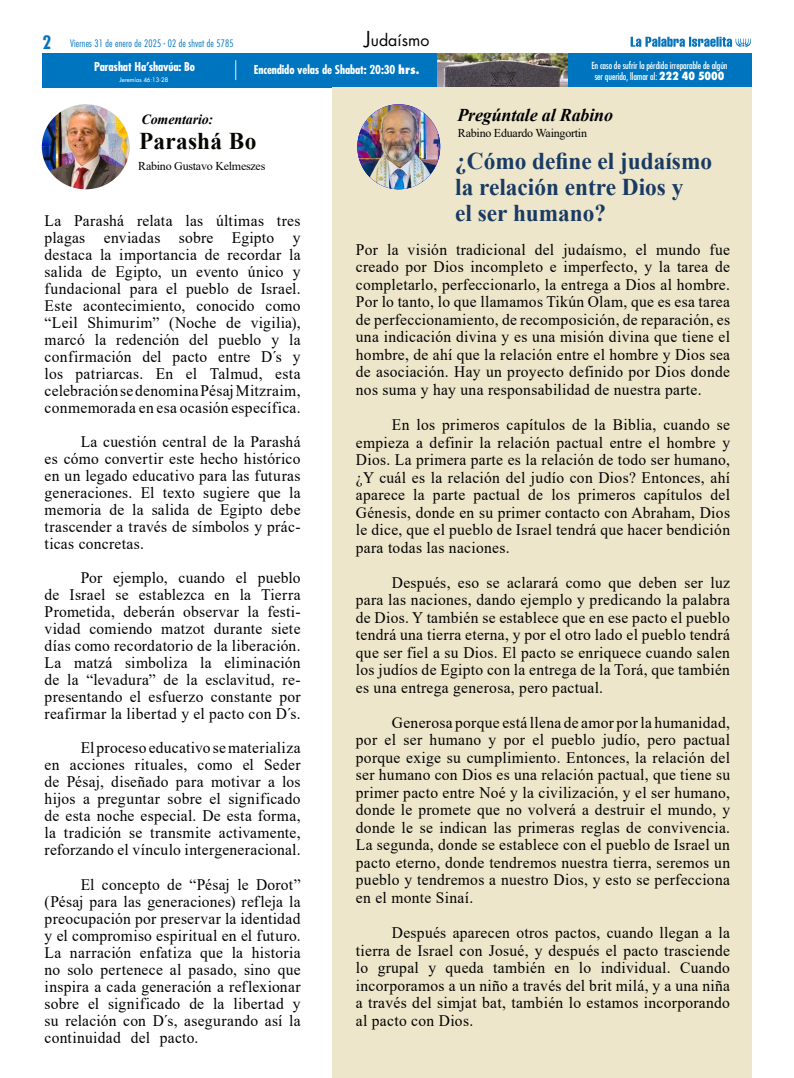
<style>
.page{position:relative;width:794px;height:1078px;background:#fff}
.page>*{position:absolute;margin:0;border:0;box-sizing:border-box;transform-origin:0 0}
.t1{font:700 24px/26px "Times New Roman";color:#183a63}
.t2{font:700 24px "Times New Roman";letter-spacing:.015em;color:#060603}
.t3{font:italic 700 18px "Times New Roman";letter-spacing:-.01em;color:#000}
.t4{font:16px/17px "Times New Roman";letter-spacing:.02em;color:#000;text-align:justify}
.t5{font:16px "Futura Std";color:#000}
.t6{font:italic 700 14px "Times New Roman";letter-spacing:-.01em;color:#000}
.t7{font:700 condensed 12px "Futura Std";letter-spacing:-.01em;color:#fff}
.t8{font:12px "Times New Roman";letter-spacing:-.02em;color:#000}
.t9{font:300 condensed 10px "Futura Std";letter-spacing:.02em;color:#0075bf}
.t10{font:condensed 9.5px/11px "Futura Std";letter-spacing:-.01em;color:#fff;text-align:center}
.t11{font:500 6.1px "Futura Std";color:#fff}
.s1{font-weight:700;font-size:18px}
.s2{font-size:20px}
.s3{font-weight:800}
.s4{font-weight:800;font-size:11px}
</style>
<div class="page">
<div style="left:43px;top:53px;width:708px;height:35px;background:#0075bf"></div>
<svg style="left:235px;top:60px;width:1px;height:20px"></svg>
<img style="left:437px;top:53px;width:130px;height:35px">
<div style="left:332px;top:88px;width:419px;height:989px;background:#ede6ca"></div>
<svg style="left:630px;top:37px;width:121px;height:10px"></svg>
<img style="left:42px;top:104px;width:88px;height:85px">
<img style="left:357px;top:104px;width:83px;height:85px">
<p class="t9" style="left:43px;top:38px;width:193px"><span class="s1">2</span> Viernes 31 de enero de 2025 - 02 de shvat de 5785</p>
<p class="t5" style="left:364px;top:30px;width:66px"><span class="s2">J</span>udaísmo</p>
<p class="t7" style="left:254px;top:62px;width:167px">Encendido velas de Shabat: 20:30 <span class="s3">hrs.</span></p>
<p class="t10" style="left:591px;top:60px;width:138px">En caso de sufrir la pérdida irreparable de algún ser querido, llamar al: <span class="s4">222 40 5000</span></p>
<p class="t3" style="left:457px;top:102px;width:157px">Pregúntale al Rabino</p>
<h1 class="t2" style="left:139px;top:124px;width:119px">Parashá Bo</h1>
<p class="t7" style="left:94px;top:59px;width:102px">Parashat Ha’shavúa: Bo</p>
<p class="t11" style="left:120px;top:75px;width:50px">Jeremías 46:13-28</p>
<p class="t6" style="left:142px;top:109px;width:73px">Comentario:</p>
<p class="t8" style="left:458px;top:125px;width:131px">Rabino Eduardo Waingortin</p>
<p class="t8" style="left:138px;top:158px;width:129px">Rabino Gustavo Kelmeszes</p>
<p class="t4" style="left:45px;top:211px;width:257px">La Parashá relata las últimas tres plagas enviadas sobre Egipto y destaca la importancia de recordar la salida de Egipto, un evento único y fundacional para el pueblo de Israel.<br>Este acontecimiento, conocido como “Leil Shimurim” (Noche de vigilia), marcó la redención del pueblo y la confirmación del pacto entre D´s y los patriarcas. En el Talmud, esta celebración se denomina Pésaj Mitzraim, conmemorada en esa ocasión específica.</p>
<p class="t4" style="left:45px;top:432px;width:257px;text-indent:36px">La cuestión central de la Parashá es cómo convertir este hecho histórico en un legado educativo para las futuras generaciones. El texto sugiere que la memoria de la salida de Egipto debe trascender a través de símbolos y prác&shy;ticas concretas.</p>
<p class="t4" style="left:45px;top:568px;width:257px;text-indent:36px">Por ejemplo, cuando el pueblo de Israel se establezca en la Tierra Prometida, deberán observar la festi&shy;vidad comiendo matzot durante siete días como recordatorio de la liberación.<br>La matzá simboliza la eliminación de la “levadura” de la esclavitud, re&shy;presentando el esfuerzo constante por reafirmar la libertad y el pacto con D´s.</p>
<p class="t4" style="left:45px;top:738px;width:257px;text-indent:36px">El proceso educativo se materializa en acciones rituales, como el Seder de Pésaj, diseñado para motivar a los hijos a preguntar sobre el significado de esta noche especial. De esta forma, la tradición se transmite activamente, reforzando el vínculo intergeneracional.</p>
<p class="t4" style="left:45px;top:874px;width:257px;text-indent:36px">El concepto de “Pésaj le Dorot” (Pésaj para las generaciones) refleja la preocupación por preservar la identidad y el compromiso espiritual en el futuro.<br>La narración enfatiza que la historia no solo pertenece al pasado, sino que inspira a cada generación a reflexionar sobre el significado de la libertad y su relación con D´s, asegurando así la</p>
<h1 class="t1" style="left:455px;top:147px;width:258px">¿Cómo define el judaísmo la relación entre Dios y<br>el ser humano?</h1>
<p class="t4" style="left:356px;top:240px;width:376px;line-height:17.5px">Por la visión tradicional del judaísmo, el mundo fue creado por Dios incompleto e imperfecto, y la tarea de completarlo, perfeccionarlo, la entrega a Dios al hombre.<br>Por lo tanto, lo que llamamos Tikún Olam, que es esa tarea de perfeccionamiento, de recomposición, de reparación, es una indicación divina y es una misión divina que tiene el hombre, de ahí que la relación entre el hombre y Dios sea de asociación. Hay un proyecto definido por Dios donde nos suma y hay una responsabilidad de nuestra parte.</p>
<p class="t4" style="left:356px;top:415px;width:376px;line-height:17.5px;text-indent:36px">En los primeros capítulos de la Biblia, cuando se empieza a definir la relación pactual entre el hombre y Dios. La primera parte es la relación de todo ser humano, ¿Y cuál es la relación del judío con Dios? Entonces, ahí aparece la parte pactual de los primeros capítulos del Génesis, donde en su primer contacto con Abraham, Dios le dice, que el pueblo de Israel tendrá que hacer bendición para todas las naciones.</p>
<p class="t4" style="left:356px;top:573px;width:376px;line-height:17.5px;text-indent:36px">Después, eso se aclarará como que deben ser luz para las naciones, dando ejemplo y predicando la palabra de Dios. Y también se establece que en ese pacto el pueblo tendrá una tierra eterna, y por el otro lado el pueblo tendrá que ser fiel a su Dios. El pacto se enriquece cuando salen los judíos de Egipto con la entrega de la Torá, que también es una entrega generosa, pero pactual.</p>
<p class="t4" style="left:356px;top:713px;width:376px;line-height:17.5px;text-indent:36px">Generosa porque está llena de amor por la humanidad, por el ser humano y por el pueblo judío, pero pactual porque exige su cumplimiento. Entonces, la relación del ser humano con Dios es una relación pactual, que tiene su primer pacto entre Noé y la civilización, y el ser humano, donde le promete que no volverá a destruir el mundo, y donde le se indican las primeras reglas de convivencia.<br>La segunda, donde se establece con el pueblo de Israel un pacto eterno, donde tendremos nuestra tierra, seremos un pueblo y tendremos a nuestro Dios, y esto se perfecciona en el monte Sinaí.</p>
<p class="t4" style="left:356px;top:923px;width:376px;line-height:17.5px;text-indent:36px">Después aparecen otros pactos, cuando llegan a la tierra de Israel con Josué, y después el pacto trasciende lo grupal y queda también en lo individual. Cuando incorporamos a un niño a través del brit milá, y a una niña a través del simjat bat, también lo estamos incorporando al pacto con Dios.</p>
</div>
